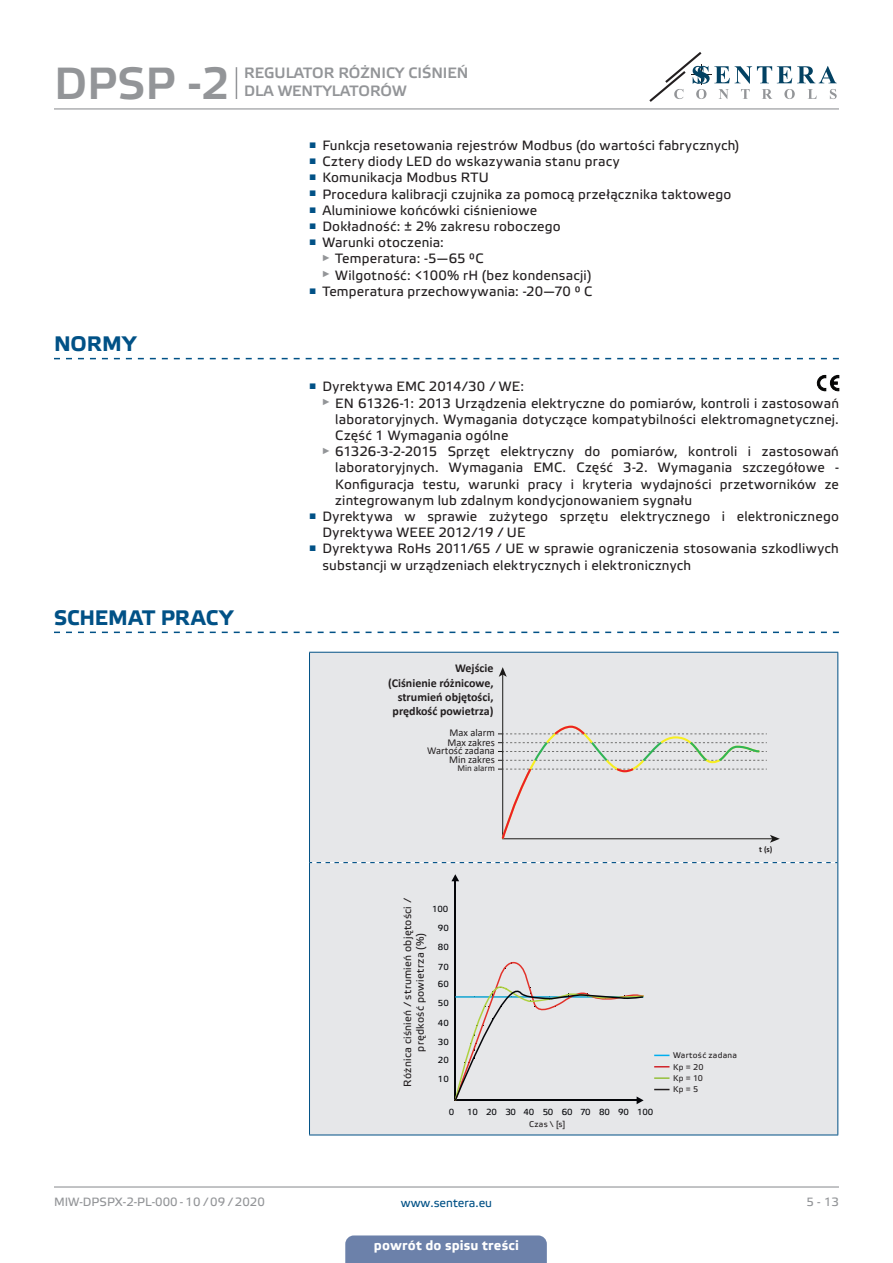
<style>
.page{position:relative;width:893px;height:1263px;background:#fff}
.page>*{position:absolute;margin:0;border:0;box-sizing:border-box;transform-origin:0 0}
.t1{font:45px "Etelka Medium Pro";color:#939598}
.t2{font:700 21px "Etelka Text Pro";color:#015186}
.t3{font:15px "Etelka Medium Pro";color:#939598}
.t4{font:13.5px/16.2px "Etelka Text Pro";letter-spacing:.015em;color:#231f20;text-align:justify}
.t5{font:700 13.5px "Etelka Text Pro";letter-spacing:.02em;color:#fff}
.Body_text{font:700 12px "Calibri";color:#231f20}
.t6{font:12px "Etelka Text Pro";color:#939598}
.t7{font:12px "Etelka Text Pro";color:#015186}
.TABLE_TEXT_WHITE{font:10.5px/12.6px "Etelka Text Pro";letter-spacing:.025em;color:#231f20;text-align:center}
.Body_text-2{font:10.5px "Calibri";color:#231f20}
.Body_text-3{font:9px "Calibri";color:#231f20}
.t8{font:8.85px "Etelka Text Pro";letter-spacing:-.02em;color:#05060a}
.TABLE_TEXT_WHITE-2{font:8.25px "Etelka Text Pro";letter-spacing:.03em;color:#231f20}
.Body_text-4{font:700 8.25px "Calibri";color:#231f20}
</style>
<div class="page">
<hr style="left:54px;top:108px;width:785px;height:1px;background:#939598">
<hr style="left:54px;top:1186px;width:785px;height:1px;background:#939598">
<svg style="left:649px;top:52px;width:188px;height:50px"></svg>
<div style="left:345px;top:1235px;width:202px;height:28px;background:#6c81aa"></div>
<svg style="left:54px;top:358px;width:785px;height:1px"></svg>
<svg style="left:817px;top:375px;width:22px;height:16px"></svg>
<svg style="left:54px;top:632px;width:785px;height:1px"></svg>
<div style="left:310px;top:653px;width:527px;height:481px;background:#e6e7e9"></div>
<svg style="left:310px;top:862px;width:527px;height:1px"></svg>
<hr style="left:309px;top:652px;width:529px;height:1px;background:#015186">
<hr style="left:309px;top:653px;width:1px;height:209px;background:#015186">
<hr style="left:837px;top:653px;width:1px;height:209px;background:#015186">
<hr style="left:309px;top:862px;width:1px;height:272px;background:#015186">
<hr style="left:837px;top:862px;width:1px;height:272px;background:#015186">
<hr style="left:309px;top:1134px;width:529px;height:1px;background:#015186">
<div style="left:498px;top:667px;width:282px;height:176px;background:#e6e7e9"></div>
<svg style="left:654px;top:1055px;width:15px;height:1px"></svg>
<svg style="left:654px;top:1066px;width:15px;height:1px"></svg>
<svg style="left:654px;top:1077px;width:15px;height:2px"></svg>
<svg style="left:654px;top:1089px;width:15px;height:1px"></svg>
<svg style="left:451px;top:874px;width:8px;height:7px"></svg>
<hr style="left:455px;top:881px;width:1px;height:219px;background:#05060a">
<svg style="left:453px;top:961px;width:192px;height:143px;background:#ddd"></svg>
<hr style="left:236px;top:67px;width:1px;height:32px;background:#939598">
<h1 class="t1" style="left:54px;top:59px;width:177px">DPSP -2</h1>
<p class="t3" style="left:244px;top:65px;width:226px">REGULATOR RÓŻNICY CIŚNIEŃ</p>
<p class="t3" style="left:244px;top:83px;width:164px">DLA WENTYLATORÓW</p>
<p class="t2" style="left:54px;top:332px;width:84px">NORMY</p>
<p class="t2" style="left:54px;top:606px;width:181px">SCHEMAT PRACY</p>
<p class="t4" style="left:309px;top:138px;width:432px"><sup>■</sup> Funkcja resetowania rejestrów Modbus (do wartości fabrycznych)</p>
<p class="t4" style="left:309px;top:154px;width:312px"><sup>■</sup> Cztery diody LED do wskazywania stanu pracy</p>
<p class="t4" style="left:309px;top:171px;width:181px"><sup>■</sup> Komunikacja Modbus RTU</p>
<p class="t4" style="left:309px;top:187px;width:424px"><sup>■</sup> Procedura kalibracji czujnika za pomocą przełącznika taktowego</p>
<p class="t4" style="left:309px;top:203px;width:230px"><sup>■</sup> Aluminiowe końcówki ciśnieniowe</p>
<p class="t4" style="left:309px;top:219px;width:253px"><sup>■</sup> Dokładność: ± 2% zakresu roboczego</p>
<p class="t4" style="left:309px;top:235px;width:136px"><sup>■</sup> Warunki otoczenia:</p>
<p class="t4" style="left:322px;top:252px;width:163px"><sup>►</sup> Temperatura: -5—65 °C</p>
<p class="t4" style="left:322px;top:268px;width:271px"><sup>►</sup> Wilgotność: &lt;100% rH (bez kondensacji)</p>
<p class="t4" style="left:309px;top:284px;width:284px"><sup>■</sup> Temperatura przechowywania: -20—70 ° C</p>
<p class="t4" style="left:309px;top:379px;width:216px"><sup>■</sup> Dyrektywa EMC 2014/30 / WE:</p>
<p class="t4" style="left:335px;top:396px;width:505px;text-indent:-13px"><sup>►</sup> EN 61326-1: 2013 Urządzenia elektryczne do pomiarów, kontroli i zastosowań laboratoryjnych. Wymagania dotyczące kompatybilności elektromagnetycznej.<br>Część 1 Wymagania ogólne</p>
<p class="t4" style="left:335px;top:444px;width:505px;text-indent:-13px"><sup>►</sup> 61326-3-2-2015 Sprzęt elektryczny do pomiarów, kontroli i zastosowań laboratoryjnych. Wymagania EMC. Część 3-2. Wymagania szczegółowe - Konfiguracja testu, warunki pracy i kryteria wydajności przetworników ze zintegrowanym lub zdalnym kondycjonowaniem sygnału</p>
<p class="t4" style="left:322px;top:509px;width:518px;text-indent:-13px"><sup>■</sup> Dyrektywa w sprawie zużytego sprzętu elektrycznego i elektronicznego<br>Dyrektywa WEEE 2012/19 / UE</p>
<p class="t4" style="left:322px;top:541px;width:518px;text-indent:-13px"><sup>■</sup> Dyrektywa RoHs 2011/65 / UE w sprawie ograniczenia stosowania szkodliwych substancji w urządzeniach elektrycznych i elektronicznych</p>
<p class="Body_text" style="left:455px;top:660px;width:40px">Wejście</p>
<p class="Body_text" style="left:388px;top:674px;width:107px">(Ciśnienie różnicowe,</p>
<p class="Body_text" style="left:398px;top:688px;width:97px">strumień objętości,</p>
<p class="Body_text" style="left:393px;top:703px;width:102px">prędkość powietrza)</p>
<p class="Body_text-2" style="left:450px;top:725px;width:47px">Max alarm</p>
<p class="Body_text-2" style="left:447px;top:735px;width:49px">Max zakres</p>
<p class="Body_text-2" style="left:427px;top:743px;width:69px">Wartość zadana</p>
<p class="Body_text-2" style="left:449px;top:752px;width:47px">Min zakres</p>
<p class="Body_text-3" style="left:457px;top:762px;width:39px">Min alarm</p>
<p class="TABLE_TEXT_WHITE" style="left:402px;top:1087px;width:190px;rotate:-90deg">Różnica ciśnień / strumień objętości / prędkość powietrza (%)</p>
<p class="t8" style="left:432px;top:904px;width:18px">100</p>
<p class="t8" style="left:438px;top:923px;width:12px">90</p>
<p class="t8" style="left:438px;top:942px;width:12px">80</p>
<p class="t8" style="left:438px;top:962px;width:12px">70</p>
<p class="t8" style="left:438px;top:979px;width:12px">60</p>
<p class="t8" style="left:438px;top:998px;width:12px">50</p>
<p class="t8" style="left:438px;top:1018px;width:12px">40</p>
<p class="t8" style="left:438px;top:1037px;width:12px">30</p>
<p class="t8" style="left:438px;top:1055px;width:12px">20</p>
<p class="t8" style="left:438px;top:1074px;width:12px">10</p>
<p class="t8" style="left:449px;top:1108px;width:7px">0</p>
<p class="t8" style="left:467px;top:1108px;width:187px">10 20 30 40 50 60 70 80 90 100</p>
<p class="TABLE_TEXT_WHITE-2" style="left:529px;top:1120px;width:38px">Czas \ [s]</p>
<p class="TABLE_TEXT_WHITE-2" style="left:673px;top:1051px;width:65px">Wartość zadana</p>
<p class="TABLE_TEXT_WHITE-2" style="left:673px;top:1063px;width:32px">Kp = 20</p>
<p class="TABLE_TEXT_WHITE-2" style="left:673px;top:1073px;width:32px">Kp = 10</p>
<p class="TABLE_TEXT_WHITE-2" style="left:673px;top:1084px;width:27px">Kp = 5</p>
<p class="Body_text-4" style="left:759px;top:843px;width:15px">t (s)</p>
<p class="t6" style="left:54px;top:1195px;width:212px">MIW-DPSPX-2-PL-000 - 10 / 09 / 2020</p>
<p class="t7" style="left:401px;top:1196px;width:93px">www.sentera.eu</p>
<p class="t6" style="left:806px;top:1195px;width:34px">5 - 13</p>
<p class="t5" style="left:374px;top:1238px;width:147px">powrót do spisu treści</p>
</div>
